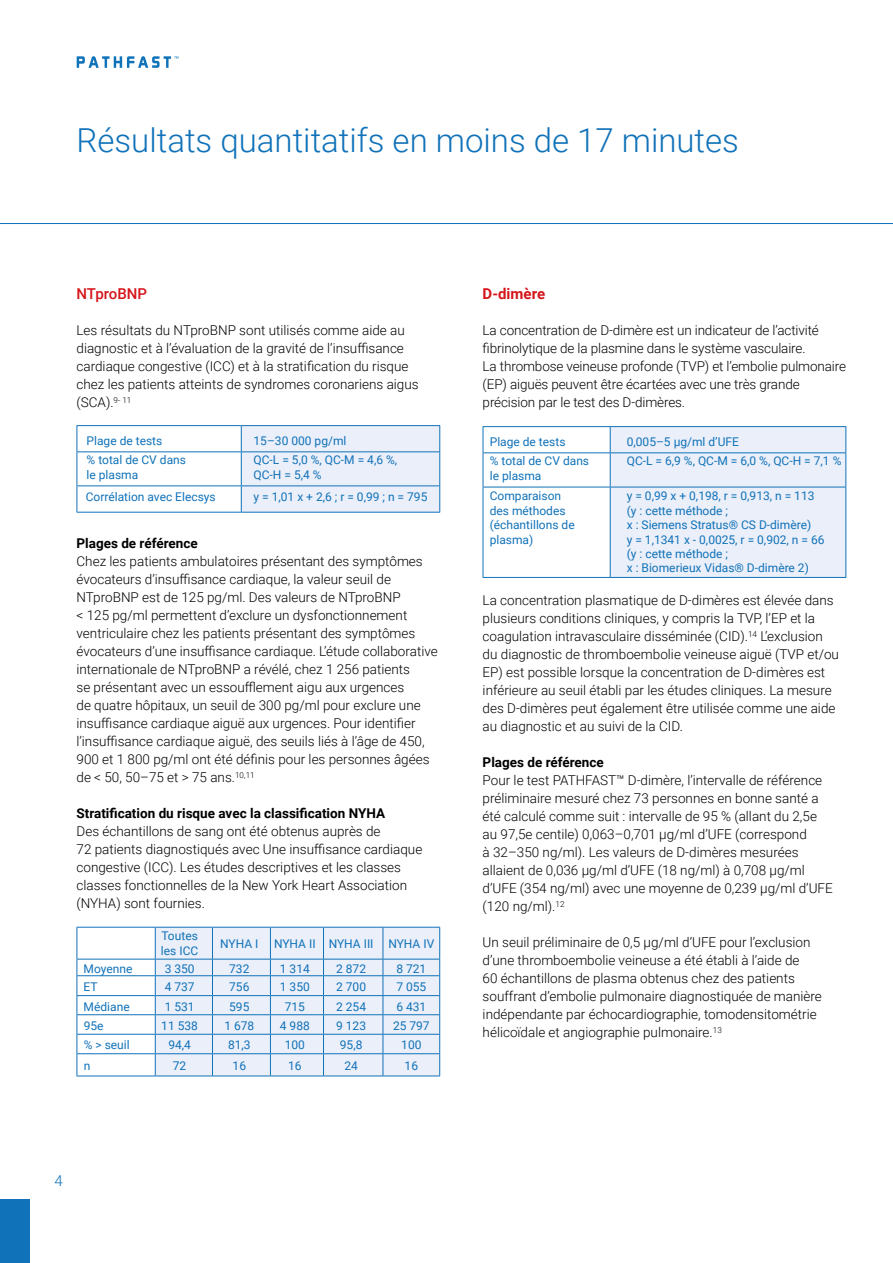
<style>
.page{position:relative;width:893px;height:1263px;background:#fff}
.page>*{position:absolute;margin:0;border:0;box-sizing:border-box;transform-origin:0 0}
.t1{font:300 33px "Roboto";color:#1072b9}
.t2{font:500 15px "Roboto";color:#d5161b}
.t3{font:700 15px "Roboto";color:#d5161b}
.t4{font:300 15px "Roboto";color:#1072b9}
.t5{font:300 13.5px/18px "Roboto";color:#000}
.t6{font:700 13.5px "Roboto";color:#000}
.t7{font:12px/14.4px "Roboto";color:#1072b9}
</style>
<div class="page">
<div style="left:0;top:1199px;width:30px;height:64px;background:#1072b9"></div>
<svg style="left:77px;top:56px;width:101px;height:12px"></svg>
<hr style="left:77px;top:425px;width:164px;height:1px;background:#1072b9">
<svg style="left:77px;top:426px;width:1px;height:25px"></svg>
<hr style="left:241px;top:425px;width:199px;height:1px;background:#1072b9">
<hr style="left:77px;top:451px;width:164px;height:1px;background:#1072b9">
<hr style="left:77px;top:452px;width:1px;height:33px;background:#1072b9">
<hr style="left:77px;top:485px;width:164px;height:1px;background:#1072b9">
<svg style="left:77px;top:486px;width:1px;height:26px"></svg>
<svg style="left:241px;top:426px;width:199px;height:86px;background:#e3eaf6"></svg>
<hr style="left:77px;top:512px;width:164px;height:1px;background:#1072b9">
<hr style="left:241px;top:512px;width:199px;height:1px;background:#1072b9">
<hr style="left:77px;top:927px;width:78px;height:1px;background:#1072b9">
<hr style="left:77px;top:927px;width:1px;height:32px;background:#1072b9">
<hr style="left:77px;top:959px;width:78px;height:1px;background:#1072b9">
<hr style="left:77px;top:975px;width:78px;height:1px;background:#1072b9">
<hr style="left:77px;top:995px;width:78px;height:1px;background:#1072b9">
<hr style="left:77px;top:1014px;width:78px;height:1px;background:#1072b9">
<hr style="left:77px;top:1034px;width:78px;height:1px;background:#1072b9">
<hr style="left:77px;top:1053px;width:78px;height:1px;background:#1072b9">
<svg style="left:77px;top:959px;width:1px;height:116px"></svg>
<svg style="left:155px;top:927px;width:285px;height:149px;background:#dae5f4"></svg>
<hr style="left:77px;top:1075px;width:78px;height:1px;background:#1072b9">
<hr style="left:483px;top:426px;width:127px;height:1px;background:#1072b9">
<svg style="left:483px;top:427px;width:1px;height:25px"></svg>
<hr style="left:610px;top:426px;width:236px;height:1px;background:#1072b9">
<div style="left:610px;top:427px;width:236px;height:150px;background:#ebeff9"></div>
<hr style="left:483px;top:452px;width:127px;height:1px;background:#1072b9">
<hr style="left:483px;top:453px;width:1px;height:34px;background:#1072b9">
<hr style="left:610px;top:452px;width:236px;height:1px;background:#1072b9">
<hr style="left:610px;top:453px;width:1px;height:34px;background:#1072b9">
<hr style="left:845px;top:453px;width:1px;height:34px;background:#1072b9">
<hr style="left:483px;top:487px;width:127px;height:1px;background:#1072b9">
<hr style="left:483px;top:487px;width:1px;height:90px;background:#1072b9">
<hr style="left:610px;top:487px;width:236px;height:1px;background:#1072b9">
<hr style="left:610px;top:487px;width:1px;height:90px;background:#1072b9">
<hr style="left:845px;top:487px;width:1px;height:90px;background:#1072b9">
<hr style="left:483px;top:577px;width:127px;height:1px;background:#1072b9">
<hr style="left:610px;top:577px;width:236px;height:1px;background:#1072b9">
<hr style="left:0;top:223px;width:893px;height:1px;background:#1072b9">
<h1 class="t1" style="left:77px;top:117px;width:664px">Résultats quantitatifs en moins de 17 minutes</h1>
<p class="t2" style="left:77px;top:283px;width:72px">NTproBNP</p>
<p class="t5" style="left:77px;top:321px;width:344px">Les résultats du NTproBNP sont utilisés comme aide au diagnostic et à l’évaluation de la gravité de l’insuffisance cardiaque congestive (ICC) et à la stratification du risque chez les patients atteints de syndromes coronariens aigus (SCA).<sup>9-</sup> <sup>11</sup></p>
<p class="t7" style="left:87px;top:433px;width:77px">Plage de tests</p>
<p class="t7" style="left:254px;top:433px;width:94px">15–30 000 pg/ml</p>
<p class="t7" style="left:87px;top:452px;width:101px">% total de CV dans le plasma</p>
<p class="t7" style="left:254px;top:452px;width:145px">QC-L = 5,0 %, QC-M = 4,6 %,<br>QC-H = 5,4 %</p>
<p class="t7" style="left:86px;top:489px;width:131px">Corrélation avec Elecsys</p>
<p class="t7" style="left:254px;top:489px;width:175px">y = 1,01 x + 2,6 ; r = 0,99 ; n = 795</p>
<p class="t6" style="left:77px;top:534px;width:123px">Plages de référence</p>
<p class="t5" style="left:77px;top:552px;width:363px">Chez les patients ambulatoires présentant des symptômes évocateurs d’insuffisance cardiaque, la valeur seuil de NTproBNP est de 125 pg/ml. Des valeurs de NTproBNP<br>&lt; 125 pg/ml permettent d’exclure un dysfonctionnement ventriculaire chez les patients présentant des symptômes évocateurs d’une insuffisance cardiaque. L’étude collaborative internationale de NTproBNP a révélé, chez 1 256 patients<br>se présentant avec un essoufflement aigu aux urgences<br>de quatre hôpitaux, un seuil de 300 pg/ml pour exclure une insuffisance cardiaque aiguë aux urgences. Pour identifier l’insuffisance cardiaque aiguë, des seuils liés à l’âge de 450, 900 et 1 800 pg/ml ont été définis pour les personnes âgées de &lt; 50, 50–75 et &gt; 75 ans.<sup>10,11</sup></p>
<p class="t6" style="left:77px;top:804px;width:310px">Stratification du risque avec la classification NYHA</p>
<p class="t5" style="left:77px;top:822px;width:347px">Des échantillons de sang ont été obtenus auprès de<br>72 patients diagnostiqués avec Une insuffisance cardiaque congestive (ICC). Les études descriptives et les classes classes fonctionnelles de la New York Heart Association (NYHA) sont fournies.</p>
<p class="t7" style="left:161px;top:928px;width:39px">Toutes les ICC</p>
<p class="t7" style="left:220px;top:936px;width:40px">NYHA I</p>
<p class="t7" style="left:274px;top:936px;width:162px">NYHA II NYHA III NYHA IV</p>
<p class="t7" style="left:84px;top:961px;width:50px">Moyenne</p>
<p class="t7" style="left:165px;top:961px;width:31px">3 350</p>
<p class="t7" style="left:229px;top:961px;width:22px">732</p>
<p class="t7" style="left:280px;top:961px;width:31px">1 314</p>
<p class="t7" style="left:336px;top:961px;width:31px">2 872</p>
<p class="t7" style="left:396px;top:961px;width:31px">8 721</p>
<p class="t7" style="left:84px;top:979px;width:16px">ET</p>
<p class="t7" style="left:165px;top:979px;width:31px">4 737</p>
<p class="t7" style="left:229px;top:979px;width:22px">756</p>
<p class="t7" style="left:280px;top:979px;width:31px">1 350</p>
<p class="t7" style="left:336px;top:979px;width:31px">2 700</p>
<p class="t7" style="left:396px;top:979px;width:31px">7 055</p>
<p class="t7" style="left:84px;top:999px;width:48px">Médiane</p>
<p class="t7" style="left:165px;top:999px;width:31px">1 531</p>
<p class="t7" style="left:229px;top:999px;width:22px">595</p>
<p class="t7" style="left:285px;top:999px;width:22px">715</p>
<p class="t7" style="left:336px;top:999px;width:31px">2 254</p>
<p class="t7" style="left:396px;top:999px;width:31px">6 431</p>
<p class="t7" style="left:84px;top:1018px;width:21px">95e</p>
<p class="t7" style="left:161px;top:1018px;width:38px">11 538</p>
<p class="t7" style="left:224px;top:1018px;width:31px">1 678</p>
<p class="t7" style="left:280px;top:1018px;width:31px">4 988</p>
<p class="t7" style="left:336px;top:1018px;width:31px">9 123</p>
<p class="t7" style="left:393px;top:1018px;width:38px">25 797</p>
<p class="t7" style="left:84px;top:1037px;width:47px">% &gt; seuil</p>
<p class="t7" style="left:168px;top:1037px;width:24px">94,4</p>
<p class="t7" style="left:228px;top:1037px;width:24px">81,3</p>
<p class="t7" style="left:285px;top:1037px;width:22px">100</p>
<p class="t7" style="left:340px;top:1037px;width:24px">95,8</p>
<p class="t7" style="left:401px;top:1037px;width:22px">100</p>
<p class="t7" style="left:84px;top:1058px;width:8px">n</p>
<p class="t7" style="left:173px;top:1058px;width:15px">72</p>
<p class="t7" style="left:233px;top:1058px;width:15px">16</p>
<p class="t7" style="left:288px;top:1058px;width:15px">16</p>
<p class="t7" style="left:344px;top:1058px;width:15px">24</p>
<p class="t7" style="left:405px;top:1058px;width:15px">16</p>
<p class="t4" style="left:54px;top:1170px;width:10px">4</p>
<p class="t3" style="left:483px;top:283px;width:64px">D-dimère</p>
<p class="t5" style="left:483px;top:321px;width:365px">La concentration de D-dimère est un indicateur de l’activité fibrinolytique de la plasmine dans le système vasculaire.<br>La thrombose veineuse profonde (TVP) et l’embolie pulmonaire (EP) aiguës peuvent être écartées avec une très grande précision par le test des D-dimères.</p>
<p class="t7" style="left:490px;top:434px;width:77px">Plage de tests</p>
<p class="t7" style="left:627px;top:434px;width:114px">0,005–5 μg/ml d’UFE</p>
<p class="t7" style="left:490px;top:453px;width:101px">% total de CV dans le plasma</p>
<p class="t7" style="left:627px;top:453px;width:216px">QC-L = 6,9 %, QC-M = 6,0 %, QC-H = 7,1 %</p>
<p class="t7" style="left:490px;top:488px;width:86px">Comparaison des méthodes (échantillons de plasma)</p>
<p class="t7" style="left:627px;top:488px;width:199px">y = 0,99 x + 0,198, r = 0,913, n = 113 (y : cette méthode ;<br>x : Siemens Stratus® CS D-dimère)<br>y = 1,1341 x - 0,0025, r = 0,902, n = 66 (y : cette méthode ;<br>x : Biomerieux Vidas® D-dimère 2)</p>
<p class="t5" style="left:483px;top:591px;width:358px">La concentration plasmatique de D-dimères est élevée dans plusieurs conditions cliniques, y compris la TVP, l’EP et la coagulation intravasculaire disséminée (CID).<sup>14</sup> L’exclusion du diagnostic de thromboembolie veineuse aiguë (TVP et/ou EP) est possible lorsque la concentration de D-dimères est inférieure au seuil établi par les études cliniques. La mesure des D-dimères peut également être utilisée comme une aide au diagnostic et au suivi de la CID.</p>
<p class="t6" style="left:483px;top:753px;width:123px">Plages de référence</p>
<p class="t5" style="left:483px;top:771px;width:352px">Pour le test PATHFAST™ D-dimère, l’intervalle de référence préliminaire mesuré chez 73 personnes en bonne santé a été calculé comme suit : intervalle de 95 % (allant du 2,5e au 97,5e centile) 0,063–0,701 μg/ml d’UFE (correspond<br>à 32–350 ng/ml). Les valeurs de D-dimères mesurées allaient de 0,036 μg/ml d’UFE (18 ng/ml) à 0,708 μg/ml d’UFE (354 ng/ml) avec une moyenne de 0,239 μg/ml d’UFE (120 ng/ml).<sup>12</sup></p>
<p class="t5" style="left:483px;top:933px;width:341px">Un seuil préliminaire de 0,5 μg/ml d’UFE pour l’exclusion d’une thromboembolie veineuse a été établi à l’aide de<br>60 échantillons de plasma obtenus chez des patients souffrant d’embolie pulmonaire diagnostiquée de manière indépendante par échocardiographie, tomodensitométrie hélicoïdale et angiographie pulmonaire.<sup>13</sup></p>
</div>
